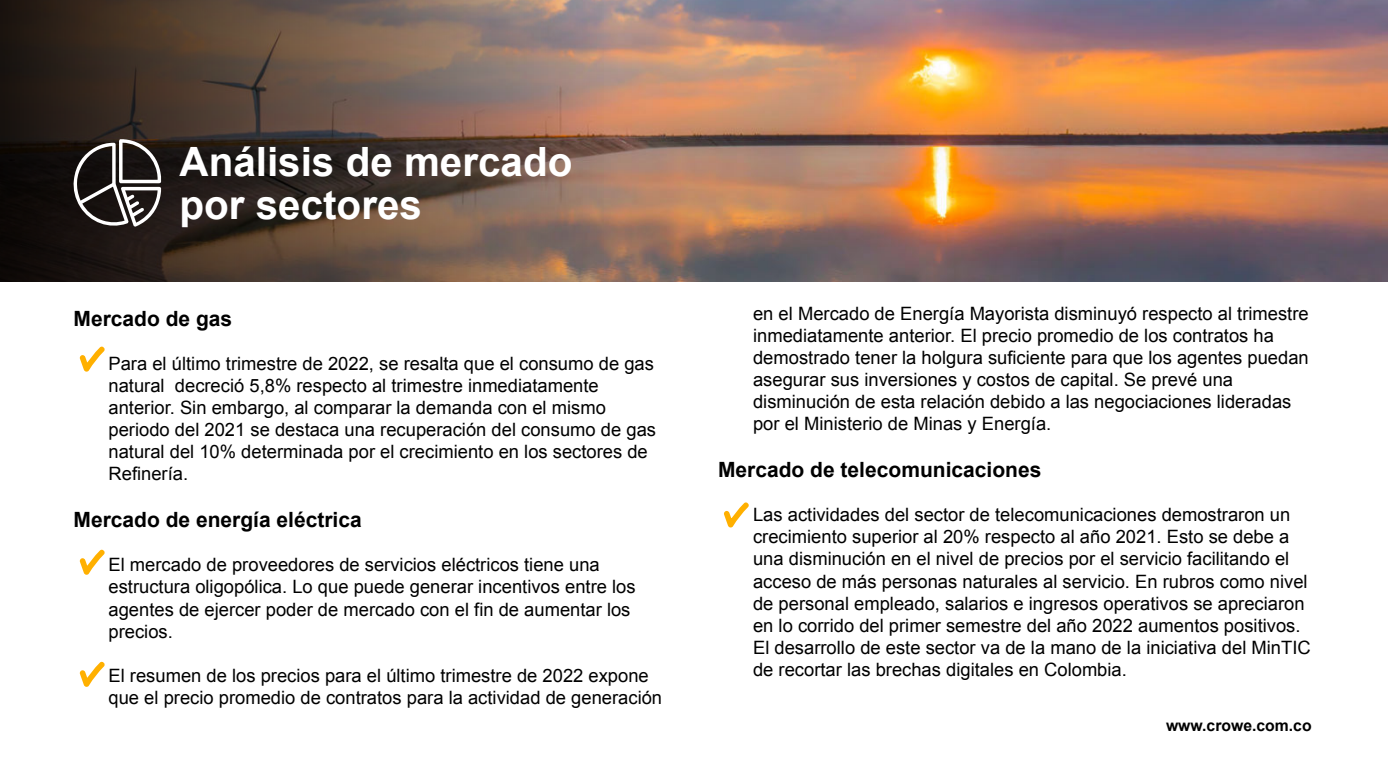
<style>
.page{position:relative;width:1388px;height:781px;background:#fff}
.page>*{position:absolute;margin:0;border:0;box-sizing:border-box;transform-origin:0 0}
.t1{font:700 40.43px/42.7px "Arial";color:#fff}
.t2{font:700 21px "Arial";color:#000}
.t3{font:18.38px/22.1px "Arial";color:#000}
.t4{font:700 15.75px "Arial";color:#000}
</style>
<div class="page">
<img style="left:604px;top:0;width:784px;height:282px">
<svg style="left:0;top:0;width:604px;height:282px;background:#58463c"></svg>
<svg style="left:79px;top:346px;width:26px;height:26px"></svg>
<svg style="left:79px;top:549px;width:26px;height:26px"></svg>
<svg style="left:79px;top:661px;width:26px;height:26px"></svg>
<svg style="left:724px;top:502px;width:25px;height:26px"></svg>
<svg style="left:73px;top:139px;width:88px;height:90px"></svg>
<h1 class="t1" style="left:180px;top:144px;width:394px">Análisis de mercado por sectores</h1>
<p class="t2" style="left:74px;top:310px;width:160px">Mercado de gas</p>
<p class="t3" style="left:108px;top:353px;width:549px">Para el último trimestre de 2022, se resalta que el consumo de gas natural decreció 5,8% respecto al trimestre inmediatamente anterior. Sin embargo, al comparar la demanda con el mismo periodo del 2021 se destaca una recuperación del consumo de gas natural del 10% determinada por el crecimiento en los sectores de Refinería.</p>
<p class="t2" style="left:74px;top:512px;width:290px">Mercado de energía eléctrica</p>
<p class="t3" style="left:108px;top:555px;width:529px">El mercado de proveedores de servicios eléctricos tiene una estructura oligopólica. Lo que puede generar incentivos entre los agentes de ejercer poder de mercado con el fin de aumentar los precios.</p>
<p class="t3" style="left:108px;top:665px;width:555px">El resumen de los precios para el último trimestre de 2022 expone que el precio promedio de contratos para la actividad de generación</p>
<p class="t3" style="left:753px;top:303px;width:557px">en el Mercado de Energía Mayorista disminuyó respecto al trimestre inmediatamente anterior. El precio promedio de los contratos ha demostrado tener la holgura suficiente para que los agentes puedan asegurar sus inversiones y costos de capital. Se prevé una disminución de esta relación debido a las negociaciones lideradas por el Ministerio de Minas y Energía.</p>
<p class="t2" style="left:718px;top:462px;width:325px">Mercado de telecomunicaciones</p>
<p class="t3" style="left:753px;top:505px;width:559px">Las actividades del sector de telecomunicaciones demostraron un crecimiento superior al 20% respecto al año 2021. Esto se debe a una disminución en el nivel de precios por el servicio facilitando el acceso de más personas naturales al servicio. En rubros como nivel de personal empleado, salarios e ingresos operativos se apreciaron en lo corrido del primer semestre del año 2022 aumentos positivos.<br>El desarrollo de este sector va de la mano de la iniciativa del MinTIC de recortar las brechas digitales en Colombia.</p>
<p class="t4" style="left:1166px;top:719px;width:147px">www.crowe.com.co</p>
</div>
